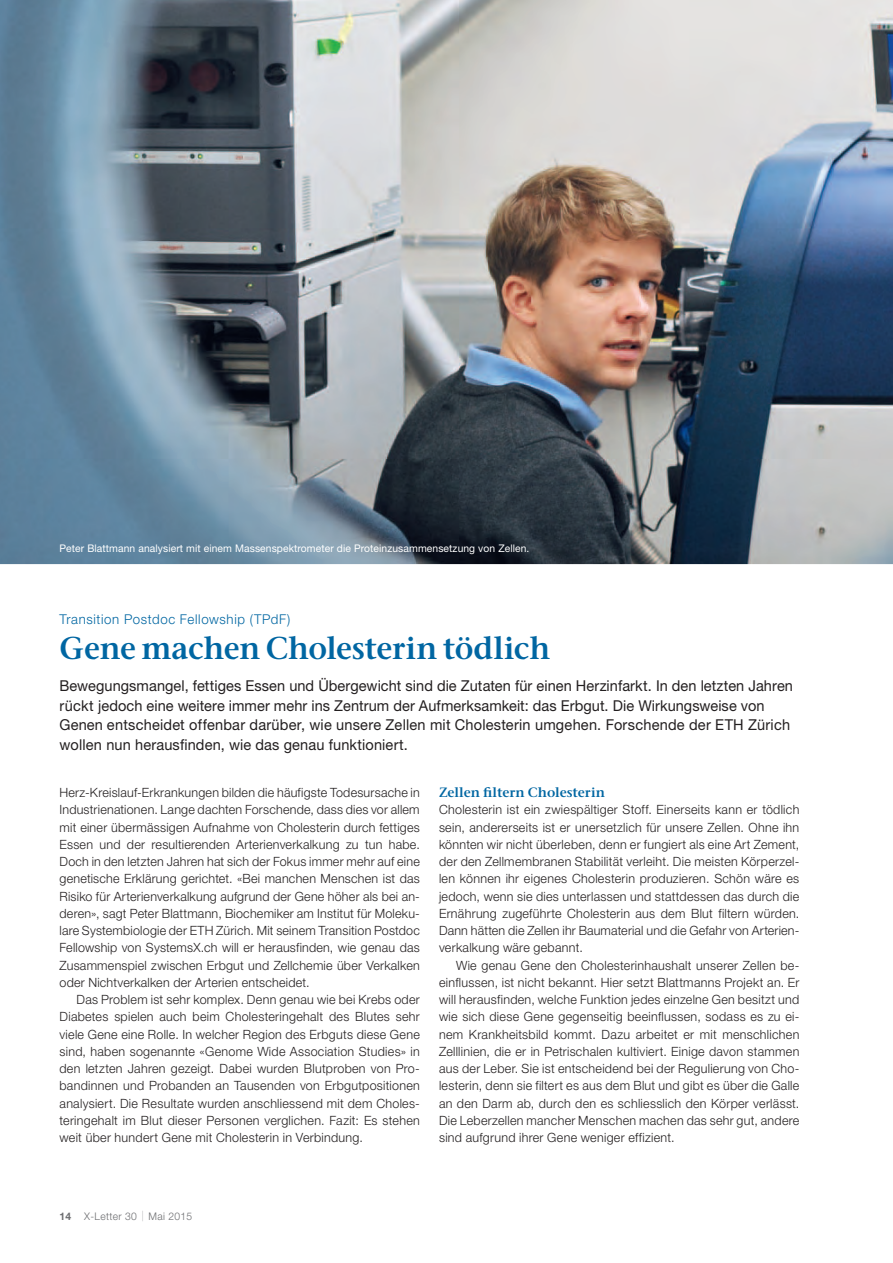
<style>
.page{position:relative;width:893px;height:1263px;background:#fff}
.page>*{position:absolute;margin:0;border:0;box-sizing:border-box;transform-origin:0 0}
.t1{font:600 31.5px "Stone Ser ITC Std";letter-spacing:-.01em;color:#0066a2}
.t2{font:15px/19.5px "Helvetica Neue LT Std";letter-spacing:.01em;color:#231f20}
.t3{font:300 13.5px "Helvetica Neue LT Std";letter-spacing:.05em;color:#0066a2}
.t4{font:600 13.5px "Stone Ser ITC Std";color:#0066a2}
.t5{font:300 12.75px/17.2px "Helvetica Neue LT Std";letter-spacing:.02em;color:#231f20;text-align:justify}
.t6{font:10.5px "Helvetica Neue LT Std";letter-spacing:.01em;color:#fff}
.t7{font:300 10.5px "Helvetica Neue LT Std";letter-spacing:.03em;color:#6c6d70}
.s1{font-weight:700}
.s2{color:#87898c}
</style>
<div class="page">
<img style="left:0;top:0;width:893px;height:564px">
<p class="t6" style="left:60px;top:545px;width:471px">Peter Blattmann analysiert mit einem Massenspektrometer die Proteinzusammensetzung von Zellen.</p>
<p class="t3" style="left:60px;top:615px;width:232px">Transition Postdoc Fellowship (TPdF)</p>
<h1 class="t1" style="left:60px;top:636px;width:492px">Gene machen Cholesterin tödlich</h1>
<p class="t2" style="left:60px;top:677px;width:735px">Bewegungsmangel, fettiges Essen und Übergewicht sind die Zutaten für einen Herzinfarkt. In den letzten Jahren rückt jedoch eine weitere immer mehr ins Zentrum der Aufmerksamkeit: das Erbgut. Die Wirkungsweise von Genen entscheidet offenbar darüber, wie unsere Zellen mit Cholesterin umgehen. Forschende der ETH Zürich wollen nun herausfinden, wie das genau funktioniert.</p>
<p class="t5" style="left:60px;top:785px;width:362px">Herz-Kreislauf-Erkrankungen bilden die häufigste Todesursache in Industrienationen. Lange dachten Forschende, dass dies vor allem mit einer übermässigen Aufnahme von Cholesterin durch fettiges Essen und der resultierenden Arterienverkalkung zu tun habe.<br>Doch in den letzten Jahren hat sich der Fokus immer mehr auf eine genetische Erklärung gerichtet. «Bei manchen Menschen ist das Risiko für Arterienverkalkung aufgrund der Gene höher als bei an&shy;deren», sagt Peter Blattmann, Biochemiker am Institut für Moleku&shy;lare Systembiologie der ETH Zürich. Mit seinem Transition Postdoc Fellowship von SystemsX.ch will er herausfinden, wie genau das Zusammenspiel zwischen Erbgut und Zellchemie über Verkalken oder Nichtverkalken der Arterien entscheidet.</p>
<p class="t5" style="left:60px;top:992px;width:362px;text-indent:17px">Das Problem ist sehr komplex. Denn genau wie bei Krebs oder Diabetes spielen auch beim Cholesteringehalt des Blutes sehr viele Gene eine Rolle. In welcher Region des Erbguts diese Gene sind, haben sogenannte «Genome Wide Association Studies» in den letzten Jahren gezeigt. Dabei wurden Blutproben von Pro&shy;bandinnen und Probanden an Tausenden von Erbgutpositionen analysiert. Die Re sultate wurden anschliessend mit dem Choles&shy;teringehalt im Blut dieser Personen verglichen. Fazit: Es stehen weit über hundert Gene mit Cholesterin in Verbindung.</p>
<p class="t4" style="left:439px;top:787px;width:167px">Zellen filtern Cholesterin</p>
<p class="t5" style="left:439px;top:802px;width:362px">Cholesterin ist ein zwiespältiger Stoff. Einerseits kann er tödlich sein, andererseits ist er unersetzlich für unsere Zellen. Ohne ihn könnten wir nicht überleben, denn er fungiert als eine Art Zement, der den Zellmembranen Stabilität verleiht. Die meisten Körperzel&shy;len können ihr eigenes Cholesterin produzieren. Schön wäre es jedoch, wenn sie dies unterlassen und stattdessen das durch die Ernährung zugeführte Cholesterin aus dem Blut filtern würden.<br>Dann hätten die Zellen ihr Baumaterial und die Gefahr von Arterien&shy;verkalkung wäre gebannt.</p>
<p class="t5" style="left:439px;top:957px;width:362px;text-indent:17px">Wie genau Gene den Cholesterinhaushalt unserer Zellen be&shy;einflussen, ist nicht bekannt. Hier setzt Blattmanns Projekt an. Er will herausfinden, welche Funktion jedes einzelne Gen besitzt und wie sich diese Gene gegenseitig beeinflussen, sodass es zu ei&shy;nem Krankheitsbild kommt. Dazu arbeitet er mit menschlichen Zelllinien, die er in Petrischalen kultiviert. Einige davon stammen aus der Leber. Sie ist entscheidend bei der Regulierung von Cho&shy;lesterin, denn sie filtert es aus dem Blut und gibt es über die Galle an den Darm ab, durch den es schliesslich den Körper verlässt.<br>Die Leberzellen mancher Menschen machen das sehr gut, andere sind aufgrund ihrer Gene weniger effizient.</p>
<p class="t7" style="left:60px;top:1212px;width:134px"><span class="s1">14</span> X-Letter 30 <span class="s2">|</span> Mai 2015</p>
</div>
